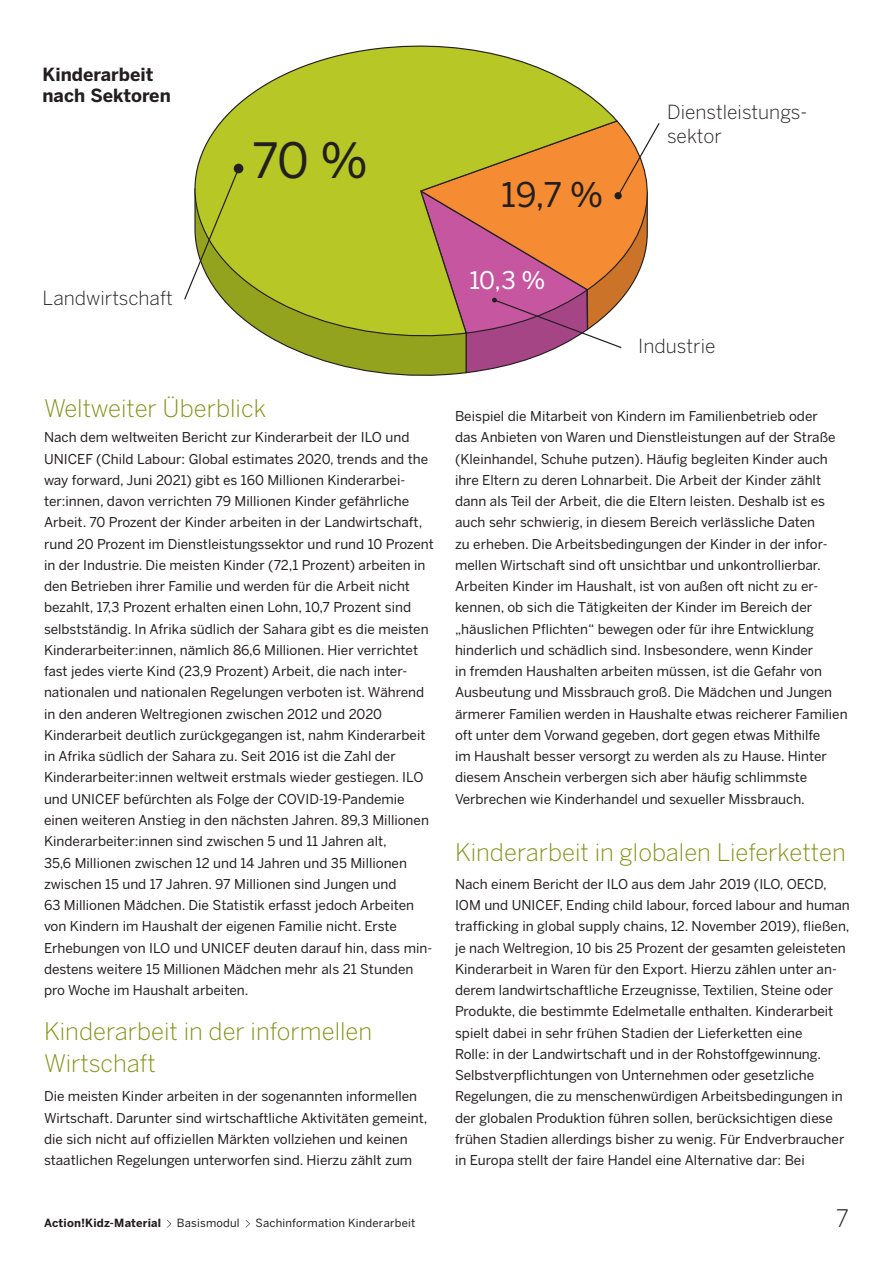
<style>
.page{position:relative;width:893px;height:1263px;background:#fff}
.page>*{position:absolute;margin:0;border:0;box-sizing:border-box;transform-origin:0 0}
._01_Fließtext_Auszei{font:48.3px "Benton Sans";color:#231f20}
._01_Fließtext_Auszei-2{font:33.75px "Benton Sans";color:#231f20}
._01_Fließtext_Auszei-3{font:24.15px "Benton Sans";color:#fff}
.Fußnote___Quelle{font:300 24px/32px "Benton Sans";color:#839118}
.Fließtext{font:300 24px "Benton Sans";color:#839118}
.t1{font:300 24px "Benton Sans";color:#231f20}
.t2{font:300 19.35px/23.1px "Benton Sans";color:#231f20}
.Fließtext-2{font:700 18px/21.3px "Benton Sans";color:#231f20}
.Fußnote___Quelle-2{font:13.5px/21.3px "Benton Sans";color:#231f20}
.t3{font:11.25px "Benton Sans";letter-spacing:.015em;color:#231f20}
.t4{font:700 11.25px "Benton Sans";letter-spacing:.015em;color:#231f20}
</style>
<div class="page">
<svg style="left:167px;top:1220px;width:4px;height:7px"></svg>
<svg style="left:245px;top:1220px;width:5px;height:7px"></svg>
<svg style="left:290px;top:348px;width:169px;height:28px"></svg>
<svg style="left:197px;top:45px;width:420px;height:303px"></svg>
<svg style="left:184px;top:167px;width:56px;height:134px"></svg>
<div style="left:234px;top:164px;width:9px;height:9px;background:#231f20;border-radius:50%"></div>
<svg style="left:419px;top:120px;width:241px;height:254px"></svg>
<p class="Fließtext-2" style="left:43px;top:63px;width:130px">Kinderarbeit nach Sektoren</p>
<p class="_01_Fließtext_Auszei" style="left:252px;top:132px;width:118px">70 %</p>
<p class="_01_Fließtext_Auszei-2" style="left:501px;top:174px;width:104px">19,7 %</p>
<p class="t2" style="left:667px;top:101px;width:142px">Dienstleistungs&shy;sektor</p>
<p class="t2" style="left:43px;top:286px;width:132px">Landwirtschaft</p>
<p class="Fließtext" style="left:44px;top:394px;width:224px">Weltweiter Überblick</p>
<p class="Fußnote___Quelle-2" style="left:44px;top:426px;width:391px">Nach dem weltweiten Bericht zur Kinderarbeit der ILO und UNICEF (Child Labour: Global estimates 2020, trends and the way forward, Juni 2021) gibt es 160 Millionen Kinderarbei&shy;ter:innen, davon verrichten 79 Millionen Kinder gefährliche Arbeit. 70 Prozent der Kinder arbeiten in der Landwirtschaft, rund 20 Prozent im Dienstleistungssektor und rund 10 Prozent in der Industrie. Die meisten Kinder (72,1 Prozent) arbeiten in den Betrieben ihrer Familie und werden für die Arbeit nicht bezahlt, 17,3 Prozent erhalten einen Lohn, 10,7 Prozent sind selbstständig. In Afrika südlich der Sahara gibt es die meisten Kinderarbeiter:innen, nämlich 86,6 Millionen. Hier verrichtet fast jedes vierte Kind (23,9 Prozent) Arbeit, die nach inter&shy;nationalen und nationalen Regelungen verboten ist. Während in den anderen Weltregionen zwischen 2012 und 2020<br>Kinderarbeit deutlich zurückgegangen ist, nahm Kinderarbeit in Afrika südlich der Sahara zu. Seit 2016 ist die Zahl der Kinderarbeiter:innen weltweit erstmals wieder gestiegen. ILO und UNICEF befürchten als Folge der COVID-19-Pandemie einen weiteren Anstieg in den nächsten Jahren. 89,3 Millionen Kinderarbeiter:innen sind zwischen 5 und 11 Jahren alt,<br>35,6 Millionen zwischen 12 und 14 Jahren und 35 Millionen zwischen 15 und 17 Jahren. 97 Millionen sind Jungen und<br>63 Millionen Mädchen. Die Statistik erfasst jedoch Arbeiten von Kindern im Haushalt der eigenen Familie nicht. Erste Erhebungen von ILO und UNICEF deuten darauf hin, dass min&shy;destens weitere 15 Millionen Mädchen mehr als 21 Stunden pro Woche im Haushalt arbeiten.</p>
<p class="Fußnote___Quelle" style="left:44px;top:1015px;width:330px">Kinderarbeit in der informellen<br>Wirtschaft</p>
<p class="Fußnote___Quelle-2" style="left:44px;top:1086px;width:385px">Die meisten Kinder arbeiten in der sogenannten informellen Wirtschaft. Darunter sind wirtschaftliche Aktivitäten gemeint, die sich nicht auf offiziellen Märkten vollziehen und keinen staatlichen Regelungen unterworfen sind. Hierzu zählt zum</p>
<p class="_01_Fließtext_Auszei-3" style="left:469px;top:265px;width:78px">10,3 %</p>
<p class="t2" style="left:638px;top:334px;width:79px">Industrie</p>
<p class="Fußnote___Quelle-2" style="left:455px;top:405px;width:394px">Beispiel die Mitarbeit von Kindern im Familienbetrieb oder<br>das Anbieten von Waren und Dienstleistungen auf der Straße (Kleinhandel, Schuhe putzen). Häufig begleiten Kinder auch ihre Eltern zu deren Lohnarbeit. Die Arbeit der Kinder zählt dann als Teil der Arbeit, die die Eltern leisten. Deshalb ist es auch sehr schwierig, in diesem Bereich verlässliche Daten<br>zu erheben. Die Arbeitsbedingungen der Kinder in der infor&shy;mellen Wirtschaft sind oft unsichtbar und unkontrollierbar.<br>Arbeiten Kinder im Haushalt, ist von außen oft nicht zu er&shy;kennen, ob sich die Tätigkeiten der Kinder im Bereich der „häuslichen Pflichten“ bewegen oder für ihre Entwicklung hinderlich und schädlich sind. Insbesondere, wenn Kinder<br>in fremden Haushalten arbeiten müssen, ist die Gefahr von Ausbeutung und Missbrauch groß. Die Mädchen und Jungen ärmerer Familien werden in Haushalte etwas reicherer Familien oft unter dem Vorwand gegeben, dort gegen etwas Mithilfe<br>im Haushalt besser versorgt zu werden als zu Hause. Hinter diesem Anschein verbergen sich aber häufig schlimmste Verbrechen wie Kinderhandel und sexueller Missbrauch.</p>
<p class="Fußnote___Quelle" style="left:455px;top:836px;width:392px">Kinderarbeit in globalen Lieferketten</p>
<p class="Fußnote___Quelle-2" style="left:455px;top:873px;width:396px">Nach einem Bericht der ILO aus dem Jahr 2019 (ILO, OECD, IOM und UNICEF, Ending child labour, forced labour and human trafficking in global supply chains, 12. November 2019), fließen, je nach Weltregion, 10 bis 25 Prozent der gesamten geleisteten Kinderarbeit in Waren für den Export. Hierzu zählen unter an&shy;derem landwirtschaftliche Erzeugnisse, Textilien, Steine oder Produkte, die bestimmte Edelmetalle enthalten. Kinderarbeit spielt dabei in sehr frühen Stadien der Lieferketten eine<br>Rolle: in der Landwirtschaft und in der Rohstoffgewinnung.<br>Selbstverpflichtungen von Unternehmen oder gesetzliche Regelungen, die zu menschenwürdigen Arbeitsbedingungen in der globalen Produktion führen sollen, berücksichtigen diese frühen Stadien allerdings bisher zu wenig. Für Endverbraucher in Europa stellt der faire Handel eine Alternative dar: Bei</p>
<p class="t4" style="left:44px;top:1217px;width:119px">Action!Kidz-Material</p>
<p class="t3" style="left:177px;top:1217px;width:64px">Basismodul</p>
<p class="t3" style="left:256px;top:1217px;width:161px">Sachinformation Kinderarbeit</p>
<h3 class="t1" style="left:836px;top:1204px;width:15px">7</h3>
</div>
